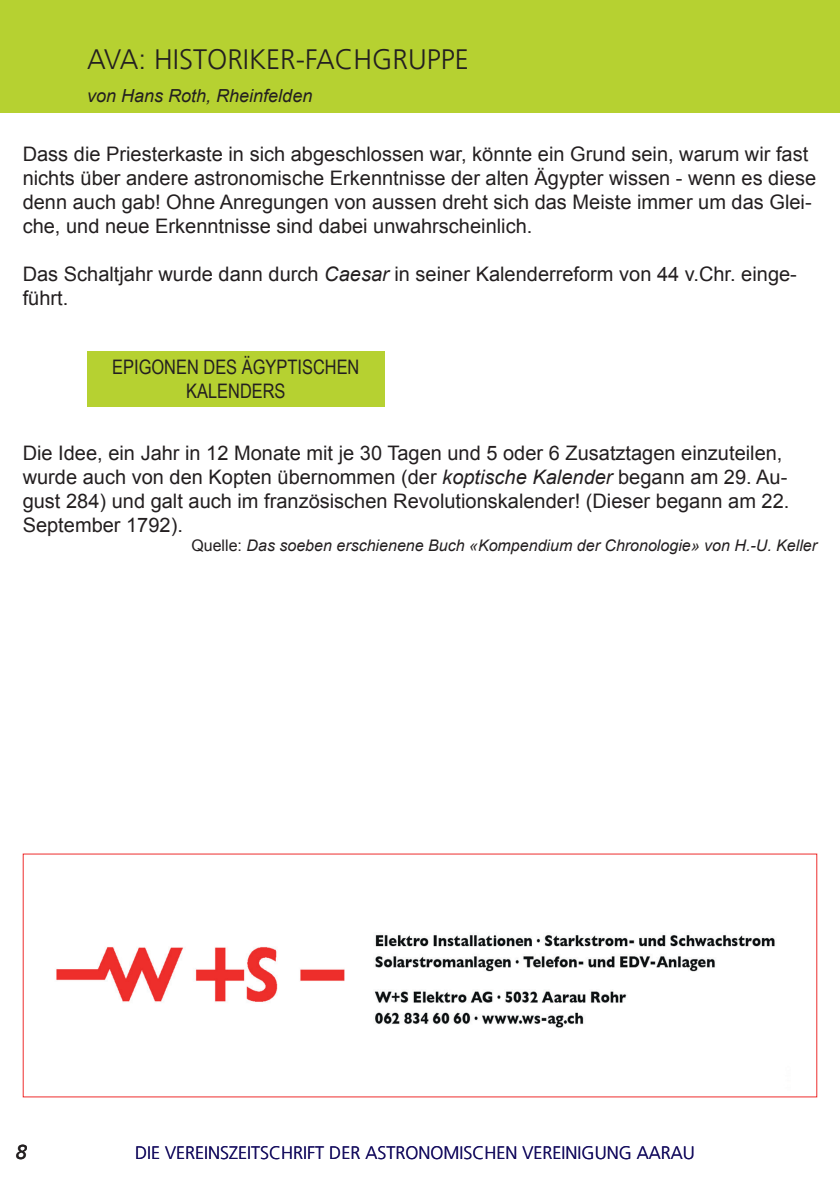
<style>
.page{position:relative;width:840px;height:1191px;background:#fff}
.page>*{position:absolute;margin:0;border:0;box-sizing:border-box;transform-origin:0 0}
.t1{font:300 28px "Frutiger 45";color:#231f20}
.t2{font:20px/24px "Arial";color:#231f20}
.t3{font:20px/24px "Arial Narrow";color:#231f20;text-align:center}
.t4{font:italic 20px "Frutiger 55 Roman";color:#231f20}
.t5{font:300 18px "Frutiger 45";color:#160e5f}
.t6{font:italic 18px "Arial";color:#231f20}
.t7{font:italic 16px "Arial";color:#231f20}
.s1{font-style:italic}
.s2{font-style:normal}
</style>
<div class="page">
<div style="left:0;top:0;width:839px;height:112px;background:#b6d131"></div>
<img style="left:56px;top:934px;width:719px;height:94px">
<div style="left:87px;top:351px;width:297px;height:56px;background:#b6d131"></div>
<h1 class="t1" style="left:87px;top:44px;width:383px">AVA: HISTORIKER-FACHGRUPPE</h1>
<p class="t6" style="left:87px;top:84px;width:227px">von Hans Roth, Rheinfelden</p>
<p class="t2" style="left:23px;top:142px;width:794px">Dass die Priesterkaste in sich abgeschlossen war, könnte ein Grund sein, warum wir fast nichts über andere astronomische Erkenntnisse der alten Ägypter wissen - wenn es diese denn auch gab! Ohne Anregungen von aussen dreht sich das Meiste immer um das Glei&shy;che, und neue Erkenntnisse sind dabei unwahrscheinlich.</p>
<p class="t2" style="left:23px;top:262px;width:775px">Das Schaltjahr wurde dann durch <span class="s1">Caesar</span> in seiner Kalenderreform von 44 v.Chr. einge&shy;führt.</p>
<p class="t3" style="left:112px;top:355px;width:248px">EPIGONEN DES ÄGYPTISCHEN<br>KALENDERS</p>
<p class="t2" style="left:23px;top:441px;width:767px">Die Idee, ein Jahr in 12 Monate mit je 30 Tagen und 5 oder 6 Zusatztagen einzuteilen, wurde auch von den Kopten übernommen (der <span class="s1">koptische Kalender</span> begann am 29. Au&shy;gust 284) und galt auch im französischen Revolutionskalender! (Dieser begann am 22.<br>September 1792).</p>
<p class="t7" style="left:191px;top:535px;width:627px"><span class="s2">Quelle:</span> Das soeben erschienene Buch «Kompendium der Chronologie» von H.-U. Keller</p>
<p class="t4" style="left:16px;top:1140px;width:13px">8</p>
<p class="t5" style="left:135px;top:1142px;width:561px">DIE VEREINSZEITSCHRIFT DER ASTRONOMISCHEN VEREINIGUNG AARAU</p>
</div>
